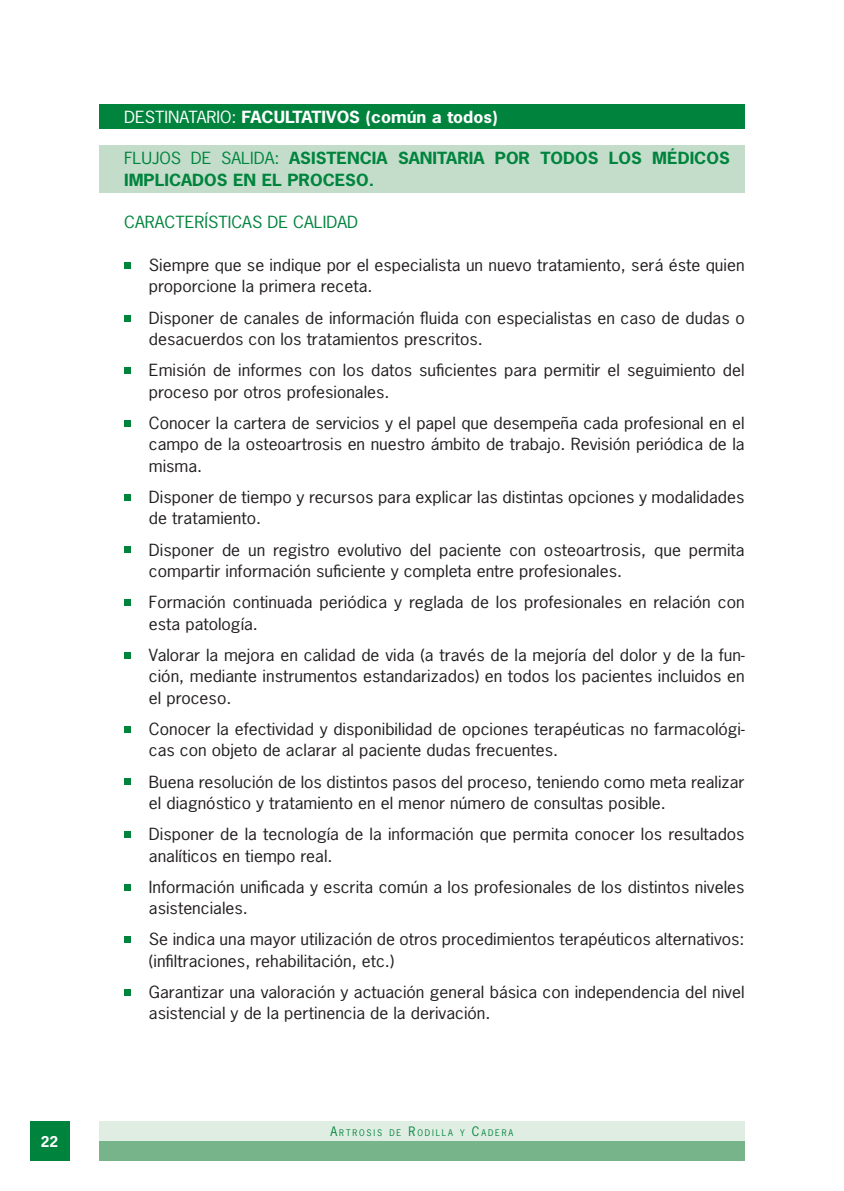
<style>
.page{position:relative;width:844px;height:1191px;background:#fff}
.page>*{position:absolute;margin:0;border:0;box-sizing:border-box;transform-origin:0 0}
.t1{font:15.75px/21.3px "News Gothic";color:#231f20;scale:1.11 1}
.t2{font:700 15.75px/21.3px "News Gothic";color:#00843d;scale:1.11 1}
.t3{font:700 15.75px "News Gothic";color:#fff;scale:1.11 1}
.t4{font:15.75px "News Gothic";color:#00843d;scale:1.11 1}
.t5{font:700 14px "News Gothic";color:#fff}
.t6{font:8.58px "News Gothic";letter-spacing:.215em;color:#00843d}
.s1{font-weight:400}
.s2{font-size:12.25px}
</style>
<div class="page">
<div style="left:30px;top:1121px;width:39px;height:40px;background:#00843d"></div>
<div style="left:99px;top:1141px;width:645px;height:20px;background:#77b48a"></div>
<div style="left:99px;top:1121px;width:645px;height:20px;background:#e0ede2"></div>
<svg style="left:124px;top:262px;width:6px;height:6px"></svg>
<svg style="left:124px;top:315px;width:6px;height:6px"></svg>
<div style="left:124px;top:367px;width:6px;height:7px;background:#00843d"></div>
<svg style="left:124px;top:420px;width:6px;height:6px"></svg>
<svg style="left:124px;top:494px;width:6px;height:6px"></svg>
<svg style="left:124px;top:547px;width:6px;height:6px"></svg>
<svg style="left:124px;top:599px;width:6px;height:6px"></svg>
<svg style="left:124px;top:652px;width:6px;height:6px"></svg>
<svg style="left:124px;top:726px;width:6px;height:6px"></svg>
<div style="left:124px;top:778px;width:6px;height:7px;background:#00843d"></div>
<svg style="left:124px;top:831px;width:6px;height:6px"></svg>
<svg style="left:124px;top:884px;width:6px;height:6px"></svg>
<svg style="left:124px;top:936px;width:6px;height:6px"></svg>
<svg style="left:124px;top:989px;width:6px;height:6px"></svg>
<div style="left:99px;top:104px;width:645px;height:25px;background:#00843d"></div>
<div style="left:99px;top:145px;width:645px;height:47px;background:#c4ddcb"></div>
<p class="t5" style="left:41px;top:1132px;width:19px">22</p>
<p class="t3" style="left:124px;top:107px;width:338px"><span class="s1">DESTINATARIO:</span> FACULTATIVOS (común a todos)</p>
<p class="t2" style="left:124px;top:147px;width:547px"><span class="s1">FLUJOS DE SALIDA:</span> ASISTENCIA SANITARIA POR TODOS LOS MÉDICOS<br>IMPLICADOS EN EL PROCESO.</p>
<p class="t4" style="left:124px;top:212px;width:212px">CARACTERÍSTICAS DE CALIDAD</p>
<p class="t1" style="left:149px;top:254px;width:538px">Siempre que se indique por el especialista un nuevo tratamiento, será éste quien proporcione la primera receta.</p>
<p class="t1" style="left:149px;top:307px;width:538px">Disponer de canales de información fluida con especialistas en caso de dudas o desacuerdos con los tratamientos prescritos.</p>
<p class="t1" style="left:149px;top:359px;width:538px">Emisión de informes con los datos suficientes para permitir el seguimiento del proceso por otros profesionales.</p>
<p class="t1" style="left:149px;top:412px;width:538px;text-align:justify">Conocer la cartera de servicios y el papel que desempeña cada profesional en el campo de la osteoartrosis en nuestro ámbito de trabajo. Revisión periódica de la misma.</p>
<p class="t1" style="left:149px;top:486px;width:538px">Disponer de tiempo y recursos para explicar las distintas opciones y modalidades de tratamiento.</p>
<p class="t1" style="left:149px;top:539px;width:538px">Disponer de un registro evolutivo del paciente con osteoartrosis, que permita compartir información suficiente y completa entre profesionales.</p>
<p class="t1" style="left:149px;top:591px;width:538px">Formación continuada periódica y reglada de los profesionales en relación con esta patología.</p>
<p class="t1" style="left:149px;top:644px;width:538px;text-align:justify">Valorar la mejora en calidad de vida (a través de la mejoría del dolor y de la fun&shy;ción, mediante instrumentos estandarizados) en todos los pacientes incluidos en el proceso.</p>
<p class="t1" style="left:149px;top:718px;width:538px">Conocer la efectividad y disponibilidad de opciones terapéuticas no farmacológi&shy;cas con objeto de aclarar al paciente dudas frecuentes.</p>
<p class="t1" style="left:149px;top:771px;width:538px">Buena resolución de los distintos pasos del proceso, teniendo como meta realizar el diagnóstico y tratamiento en el menor número de consultas posible.</p>
<p class="t1" style="left:149px;top:823px;width:538px">Disponer de la tecnología de la información que permita conocer los resultados analíticos en tiempo real.</p>
<p class="t1" style="left:149px;top:876px;width:538px">Información unificada y escrita común a los profesionales de los distintos niveles asistenciales.</p>
<p class="t1" style="left:149px;top:928px;width:538px">Se indica una mayor utilización de otros procedimientos terapéuticos alternativos: (infiltraciones, rehabilitación, etc.)</p>
<p class="t1" style="left:149px;top:981px;width:538px">Garantizar una valoración y actuación general básica con independencia del nivel asistencial y de la pertinencia de la derivación.</p>
<p class="t6" style="left:330px;top:1127px;width:184px"><span class="s2">A</span>RTROSIS DE <span class="s2">R</span>ODILLA Y <span class="s2">C</span>ADERA</p>
</div>
